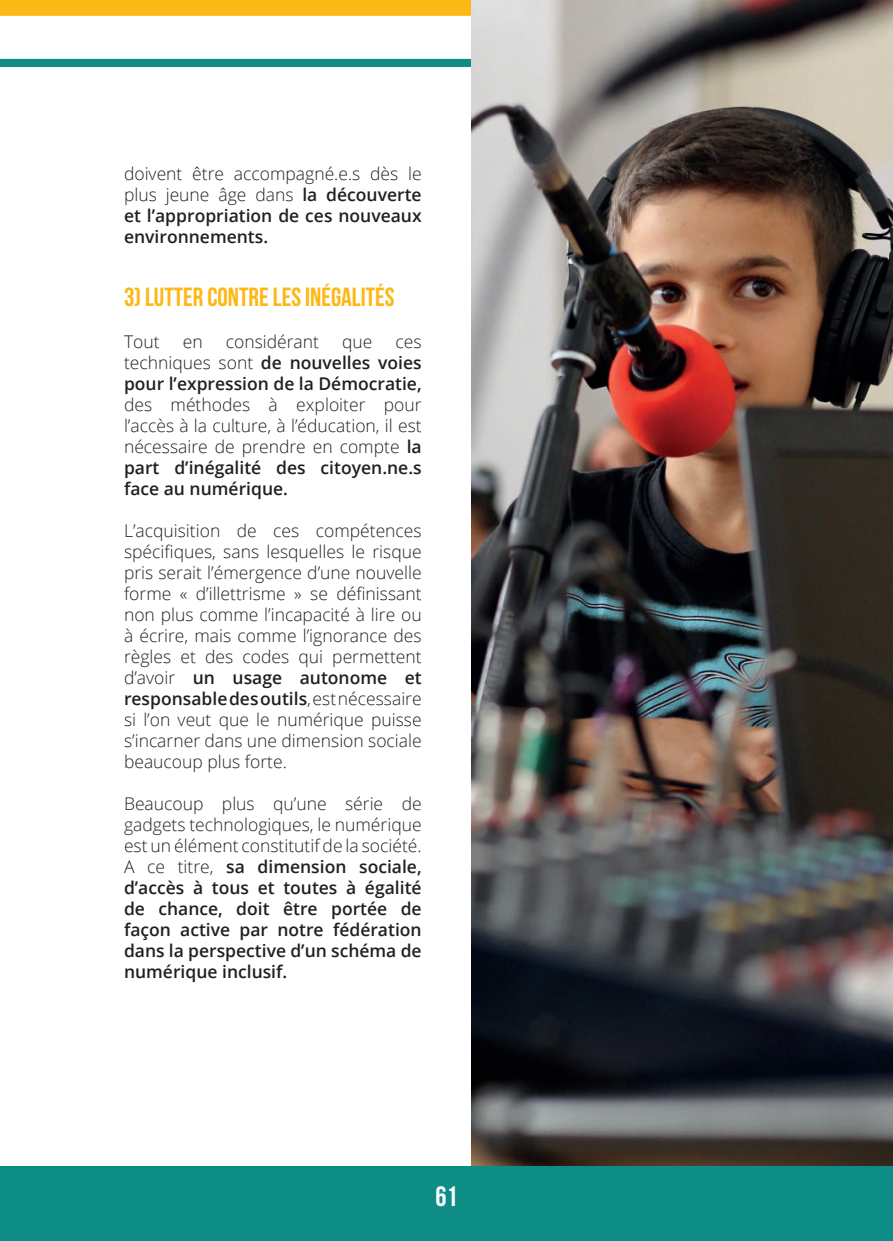
<style>
.page{position:relative;width:893px;height:1241px;background:#fff}
.page>*{position:absolute;margin:0;border:0;box-sizing:border-box;transform-origin:0 0}
.t1{font:700 28px "Bebas Neue";color:#fff}
.t2{font:700 26.25px "Bebas Neue";color:#fcb814}
.t3{font:300 17.5px/21px "Open Sans";color:#231f20;text-align:justify}
.t4{font:600 17.5px/21px "Open Sans";color:#231f20;text-align:justify}
.s1{font-weight:300}
.s2{font-weight:600}
</style>
<div class="page">
<svg style="left:0;top:0;width:471px;height:59px"></svg>
<svg style="left:0;top:59px;width:471px;height:9px;background:#279892"></svg>
<img style="left:471px;top:0;width:422px;height:1166px">
<div style="left:0;top:1166px;width:893px;height:74px;background:#0e8c86"></div>
<p class="t4" style="left:124px;top:162px;width:299px"><span class="s1">doivent être accompagné.e.s dès le plus jeune âge dans</span> la découverte et l’appropriation de ces nouveaux environnements.</p>
<h2 class="t2" style="left:124px;top:282px;width:272px">3) LUTTER CONTRE LES INÉGALITÉS</h2>
<p class="t3" style="left:124px;top:330px;width:37px">Tout</p>
<p class="t3" style="left:183px;top:330px;width:21px">en</p>
<p class="t3" style="left:226px;top:330px;width:95px">considérant</p>
<p class="t3" style="left:342px;top:330px;width:32px">que</p>
<p class="t4" style="left:124px;top:330px;width:299px;text-indent:272px"><span class="s1">ces techniques sont</span> de nouvelles voies pour l’expression de la Démocratie,</p>
<p class="t3" style="left:124px;top:393px;width:299px">des méthodes à exploiter pour l’accès à la culture, à l’éducation, il est nécessaire de prendre en compte <span class="s2">la part d’inégalité des citoyen.ne.s face au numérique.</span></p>
<p class="t3" style="left:124px;top:519px;width:299px">L’acquisition de ces compétences spécifiques, sans lesquelles le risque pris serait l’émergence d’une nouvelle forme « d’illettrisme » se définissant non plus comme l’incapacité à lire ou à écrire, mais comme l’ignorance des règles et des codes qui permettent d’avoir <span class="s2">un usage autonome et responsable des outils</span>, est nécessaire si l’on veut que le numérique puisse s’incarner dans une dimension sociale beaucoup plus forte.</p>
<p class="t4" style="left:124px;top:792px;width:299px"><span class="s1">Beaucoup plus qu’une série de gadgets technologiques, le numérique est un élément constitutif de la société.<br>A ce titre,</span> sa dimension sociale, d’accès à tous et toutes à égalité de chance, doit être portée de façon active par notre fédération dans la perspective d’un schéma de numérique inclusif.</p>
<h1 class="t1" style="left:435px;top:1181px;width:24px">61</h1>
</div>
